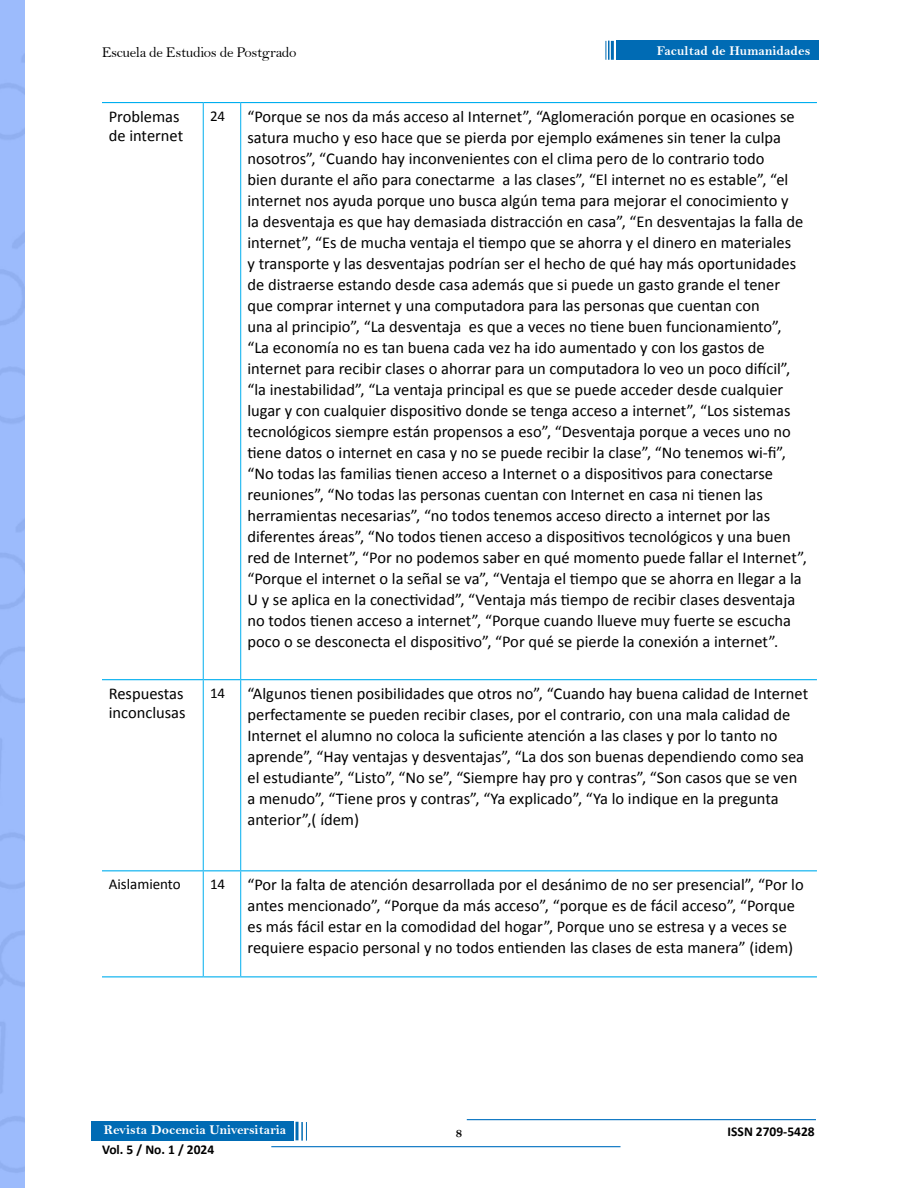
<style>
.page{position:relative;width:918px;height:1188px;background:#fff}
.page>*{position:absolute;margin:0;border:0;box-sizing:border-box;transform-origin:0 0}
.t1{font:16.5px/21px "Calibri";color:#000}
.t2{font:15px "Bell";letter-spacing:-.025em;color:#000}
.t3{font:15px "Calibri";color:#000}
.t4{font:13.5px "Bell MT Bold";color:#fff}
.t5{font:700 13.5px "Calibri";color:#000}
.t6{font:13.5px "Bell MT Bold";color:#000}
</style>
<div class="page">
<div style="left:616px;top:41px;width:202px;height:19px;background:#006bb4"></div>
<hr style="left:611px;top:41px;width:3px;height:19px;background:#006bb4">
<svg style="left:606px;top:41px;width:4px;height:19px"></svg>
<div style="left:91px;top:1122px;width:202px;height:19px;background:#006bb4"></div>
<svg style="left:296px;top:1122px;width:11px;height:19px"></svg>
<hr style="left:467px;top:1119px;width:349px;height:1px;background:#0070c0">
<hr style="left:271px;top:1146px;width:350px;height:1px;background:#0070c0">
<svg style="left:241px;top:103px;width:576px;height:873px"></svg>
<hr style="left:203px;top:103px;width:1px;height:576px;background:#00aeef">
<hr style="left:240px;top:103px;width:1px;height:576px;background:#00aeef">
<hr style="left:203px;top:680px;width:1px;height:190px;background:#00aeef">
<hr style="left:240px;top:680px;width:1px;height:190px;background:#00aeef">
<hr style="left:203px;top:871px;width:1px;height:105px;background:#00aeef">
<hr style="left:240px;top:871px;width:1px;height:105px;background:#00aeef">
<hr style="left:102px;top:102px;width:101px;height:1px;background:#00aeef">
<hr style="left:203px;top:102px;width:38px;height:1px;background:#00aeef">
<hr style="left:241px;top:102px;width:576px;height:1px;background:#00aeef">
<hr style="left:102px;top:679px;width:101px;height:1px;background:#00aeef">
<hr style="left:203px;top:679px;width:38px;height:1px;background:#00aeef">
<hr style="left:241px;top:679px;width:576px;height:1px;background:#00aeef">
<hr style="left:102px;top:870px;width:101px;height:1px;background:#00aeef">
<hr style="left:203px;top:870px;width:38px;height:1px;background:#00aeef">
<hr style="left:241px;top:870px;width:576px;height:1px;background:#00aeef">
<hr style="left:102px;top:976px;width:101px;height:1px;background:#00aeef">
<hr style="left:203px;top:976px;width:38px;height:1px;background:#00aeef">
<hr style="left:241px;top:976px;width:576px;height:1px;background:#00aeef">
<p class="t2" style="left:102px;top:44px;width:196px">Escuela de Estudios de Postgrado</p>
<p class="t4" style="left:657px;top:42px;width:155px">Facultad de Humanidades</p>
<p class="t1" style="left:109px;top:107px;width:76px;line-height:19.5px">Problemas de internet</p>
<p class="t3" style="left:210px;top:106px;width:17px">24</p>
<p class="t1" style="left:247px;top:106px;width:561px">“Porque se nos da más acceso al Internet”, “Aglomeración porque en ocasiones se satura mucho y eso hace que se pierda por ejemplo exámenes sin tener la culpa nosotros”, “Cuando hay inconvenientes con el clima pero de lo contrario todo<br>bien durante el año para conectarme a las clases”, “El internet no es estable”, “el internet nos ayuda porque uno busca algún tema para mejorar el conocimiento y<br>la desventaja es que hay demasiada distracción en casa”, “En desventajas la falla de internet”, “Es de mucha ventaja el tiempo que se ahorra y el dinero en materiales<br>y transporte y las desventajas podrían ser el hecho de qué hay más oportunidades de distraerse estando desde casa además que si puede un gasto grande el tener que comprar internet y una computadora para las personas que cuentan con<br>una al principio”, “La desventaja es que a veces no tiene buen funcionamiento”, “La economía no es tan buena cada vez ha ido aumentado y con los gastos de internet para recibir clases o ahorrar para un computadora lo veo un poco difícil”, “la inestabilidad”, “La ventaja principal es que se puede acceder desde cualquier lugar y con cualquier dispositivo donde se tenga acceso a internet”, “Los sistemas tecnológicos siempre están propensos a eso”, “Desventaja porque a veces uno no tiene datos o internet en casa y no se puede recibir la clase”, “No tenemos wi-fi”, “No todas las familias tienen acceso a Internet o a dispositivos para conectarse reuniones”, “No todas las personas cuentan con Internet en casa ni tienen las herramientas necesarias”, “no todos tenemos acceso directo a internet por las diferentes áreas”, “No todos tienen acceso a dispositivos tecnológicos y una buen red de Internet”, “Por no podemos saber en qué momento puede fallar el Internet”, “Porque el internet o la señal se va”, “Ventaja el tiempo que se ahorra en llegar a la U y se aplica en la conectividad”, “Ventaja más tiempo de recibir clases desventaja no todos tienen acceso a internet”, “Porque cuando llueve muy fuerte se escucha poco o se desconecta el dispositivo”, “Por qué se pierde la conexión a internet”.</p>
<p class="t1" style="left:109px;top:684px;width:78px;line-height:19.5px">Respuestas inconclusas</p>
<p class="t3" style="left:210px;top:683px;width:17px">14</p>
<p class="t1" style="left:247px;top:683px;width:562px">“Algunos tienen posibilidades que otros no”, “Cuando hay buena calidad de Internet perfectamente se pueden recibir clases, por el contrario, con una mala calidad de Internet el alumno no coloca la suficiente atención a las clases y por lo tanto no aprende”, “Hay ventajas y desventajas”, “La dos son buenas dependiendo como sea el estudiante”, “Listo”, “No se”, “Siempre hay pro y contras”, “Son casos que se ven a menudo”, “Tiene pros y contras”, “Ya explicado”, “Ya lo indique en la pregunta anterior”,( ídem)</p>
<p class="t3" style="left:109px;top:874px;width:74px">Aislamiento</p>
<p class="t3" style="left:210px;top:874px;width:17px">14</p>
<p class="t1" style="left:247px;top:874px;width:558px">“Por la falta de atención desarrollada por el desánimo de no ser presencial”, “Por lo antes mencionado”, “Porque da más acceso”, “porque es de fácil acceso”, “Porque es más fácil estar en la comodidad del hogar”, Porque uno se estresa y a veces se requiere espacio personal y no todos entienden las clases de esta manera” (idem)</p>
<p class="t4" style="left:104px;top:1122px;width:184px">Revista Docencia Universitaria</p>
<p class="t5" style="left:102px;top:1141px;width:114px">Vol. 5 / No. 1 / 2024</p>
<p class="t6" style="left:455px;top:1125px;width:9px">8</p>
<p class="t5" style="left:728px;top:1123px;width:89px">ISSN 2709-5428</p>
</div>
